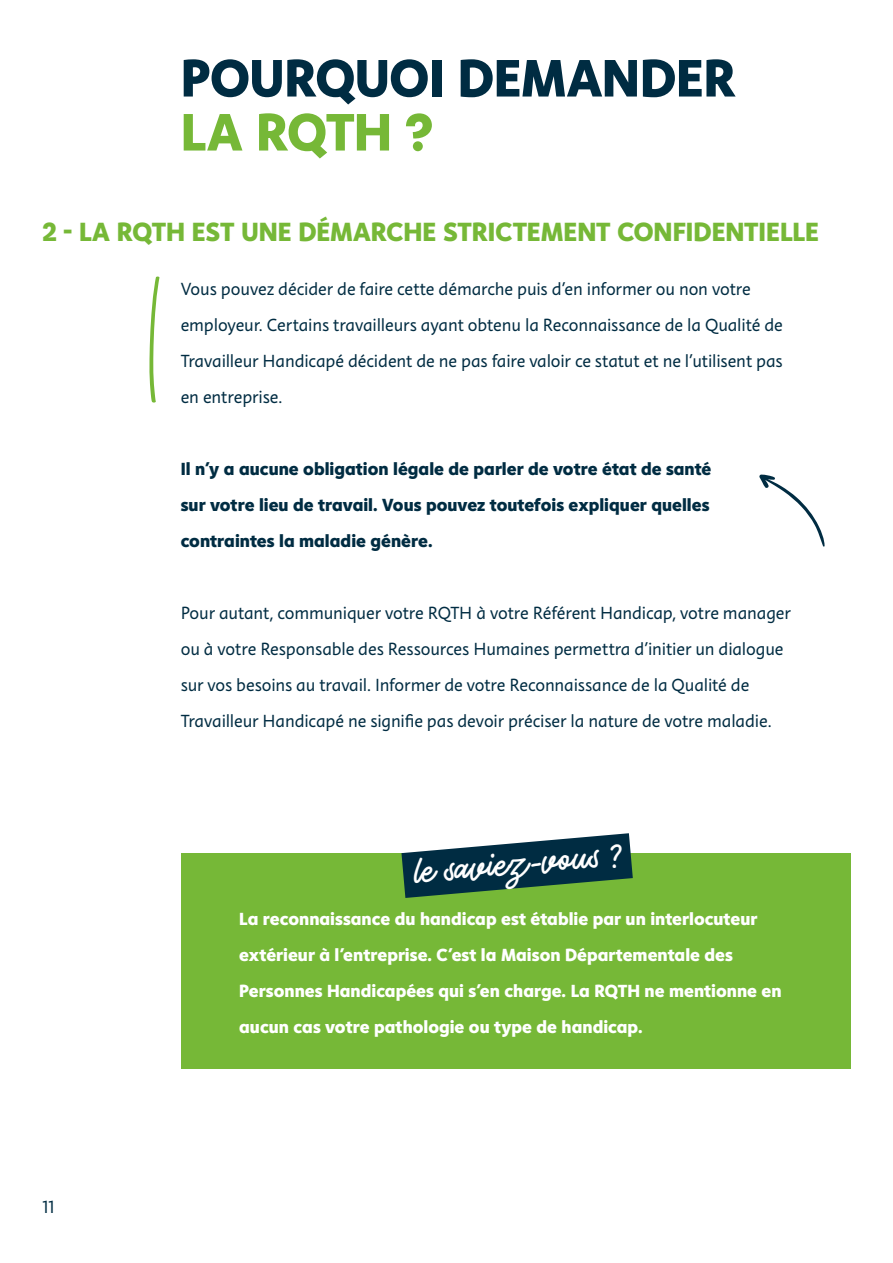
<style>
.page{position:relative;width:893px;height:1263px;background:#fff}
.page>*{position:absolute;margin:0;border:0;box-sizing:border-box;transform-origin:0 0}
.Section_-H1{font:800 54px/54px "Instant 5";letter-spacing:-.005em;color:#002c42}
.Section_-_H2{font:45px "Auto Rich";color:#fff}
.Section_-_H2-2{font:800 27px "Instant 5";color:#76b837}
.t1{font:18px/36px "Instant 3";letter-spacing:-.005em;color:#002c42}
.t2{font:800 18px/36px "Instant 5";color:#fff}
.t3{font:800 18px/36px "Instant 5";letter-spacing:.005em;color:#002c42;text-align:justify}
.s1{color:#76b837}
</style>
<div class="page">
<div style="left:181px;top:853px;width:669px;height:216px;background:#76b837"></div>
<svg style="left:401px;top:833px;width:232px;height:65px"></svg>
<svg style="left:149px;top:277px;width:10px;height:126px"></svg>
<svg style="left:759px;top:474px;width:66px;height:73px"></svg>
<h1 class="Section_-H1" style="left:181px;top:50px;width:557px">POURQUOI DEMANDER<br><span class="s1">LA RQTH ?</span></h1>
<h2 class="Section_-_H2-2" style="left:43px;top:212px;width:778px">2 - LA RQTH EST UNE DÉMARCHE STRICTEMENT CONFIDENTIELLE</h2>
<p class="t1" style="left:181px;top:271px;width:604px">Vous pouvez décider de faire cette démarche puis d’en informer ou non votre employeur. Certains travailleurs ayant obtenu la Reconnaissance de la Qualité de Travailleur Handicapé décident de ne pas faire valoir ce statut et ne l’utilisent pas en entreprise.</p>
<p class="t3" style="left:181px;top:450px;width:532px">Il n’y a aucune obligation légale de parler de votre état de santé sur votre lieu de travail. Vous pouvez toutefois expliquer quelles contraintes la maladie génère.</p>
<p class="t1" style="left:181px;top:595px;width:612px">Pour autant, communiquer votre RQTH à votre Référent Handicap, votre manager ou à votre Responsable des Ressources Humaines permettra d’initier un dialogue sur vos besoins au travail. Informer de votre Reconnaissance de la Qualité de Travailleur Handicapé ne signifie pas devoir préciser la nature de votre maladie.</p>
<p class="t1" style="left:43px;top:1189px;width:14px">11</p>
<h2 class="Section_-_H2" style="left:411px;top:853px;width:210px;rotate:-5deg">le saviez-vous ?</h2>
<p class="t2" style="left:239px;top:900px;width:544px">La reconnaissance du handicap est établie par un interlocuteur extérieur à l’entreprise. C’est la Maison Départementale des Personnes Handicapées qui s’en charge. La RQTH ne mentionne en aucun cas votre pathologie ou type de handicap.</p>
</div>
